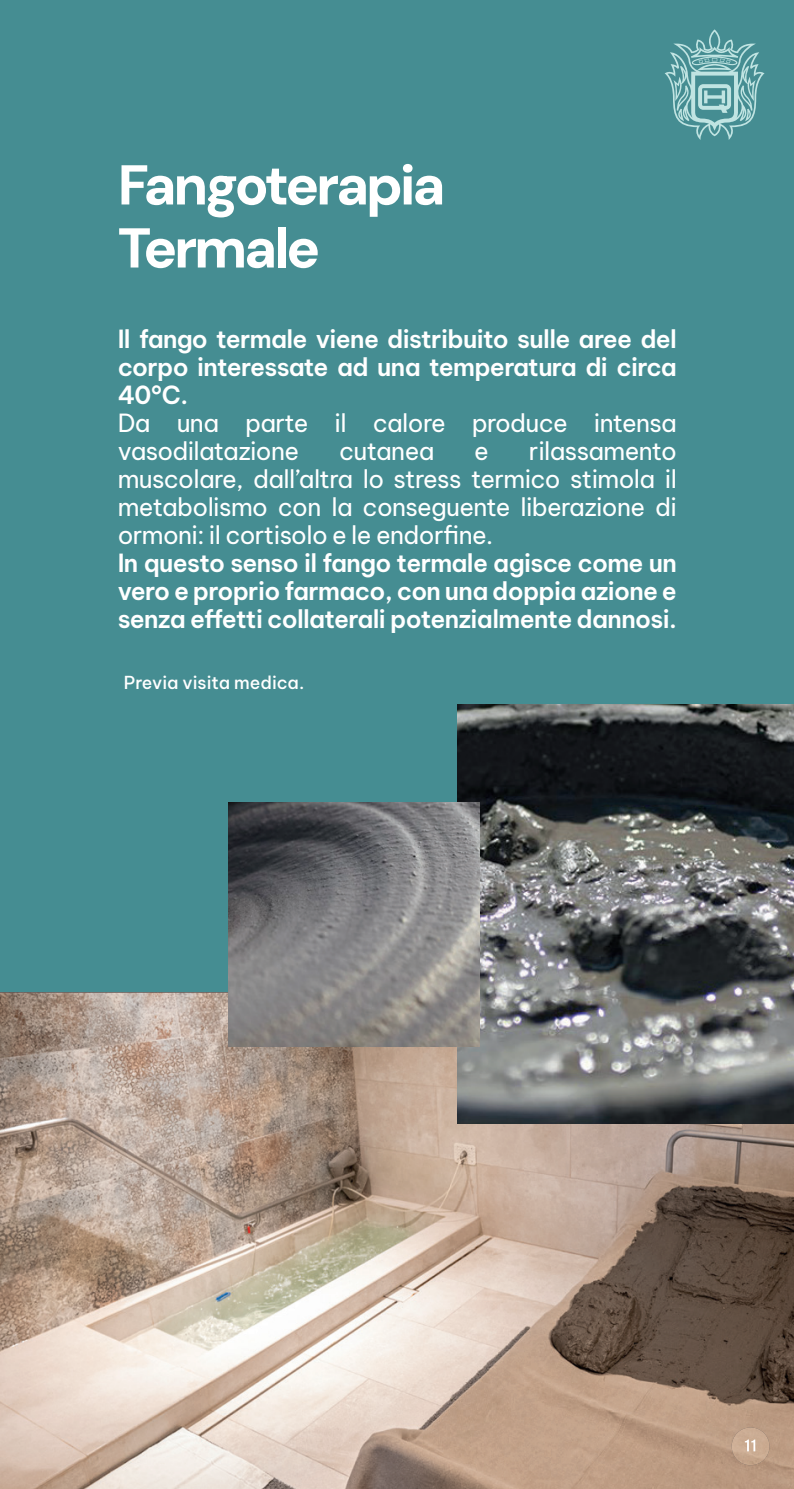
<style>
.page{position:relative;width:794px;height:1489px;background:#fff}
.page>*{position:absolute;margin:0;border:0;box-sizing:border-box;transform-origin:0 0}
.t1{font:56px/63px "DM Sans 9 pt";letter-spacing:-.055em;color:#fff}
.t2{font:600 24.5px/28px "Be Vietnam Pro";letter-spacing:-.03em;color:#fff;text-align:justify}
.t3{font:24.5px/28px "Be Vietnam Pro";letter-spacing:-.025em;color:#fff}
.t4{font:500 17.5px "Be Vietnam Pro";color:#fff}
</style>
<div class="page">
<div style="left:0;top:0;width:794px;height:992px;background:#458d92"></div>
<img style="left:0;top:992px;width:794px;height:496px">
<svg style="left:664px;top:29px;width:100px;height:111px"></svg>
<img style="left:458px;top:704px;width:336px;height:419px">
<img style="left:228px;top:802px;width:251px;height:244px">
<img style="left:731px;top:1427px;width:38px;height:37px">
<svg style="left:745px;top:1439px;width:10px;height:12px"></svg>
<h1 class="t1" style="left:118px;top:153px;width:329px">Fangoterapia<br>Termale</h1>
<p class="t2" style="left:118px;top:322px;width:561px">Il fango termale viene distribuito sulle aree del corpo interessate ad una temperatura di circa 40°C.</p>
<p class="t3" style="left:118px;top:407px;width:561px">Da una parte il calore produce intensa vasodilatazione</p>
<p class="t3" style="left:118px;top:435px;width:561px;text-align:justify;text-indent:411px">rilassamento muscolare, dall’altra lo stress termico stimola il metabolismo con la conseguente liberazione di ormoni: il cortisolo e le endorfine.</p>
<p class="t2" style="left:118px;top:546px;width:561px">In questo senso il fango termale agisce come un vero e proprio farmaco, con una doppia azione e senza effetti collaterali potenzialmente dannosi.</p>
<p class="t3" style="left:339px;top:435px;width:97px">cutanea</p>
<p class="t3" style="left:474px;top:435px;width:16px">e</p>
<p class="t4" style="left:124px;top:668px;width:182px">Previa visita medica.</p>
</div>
